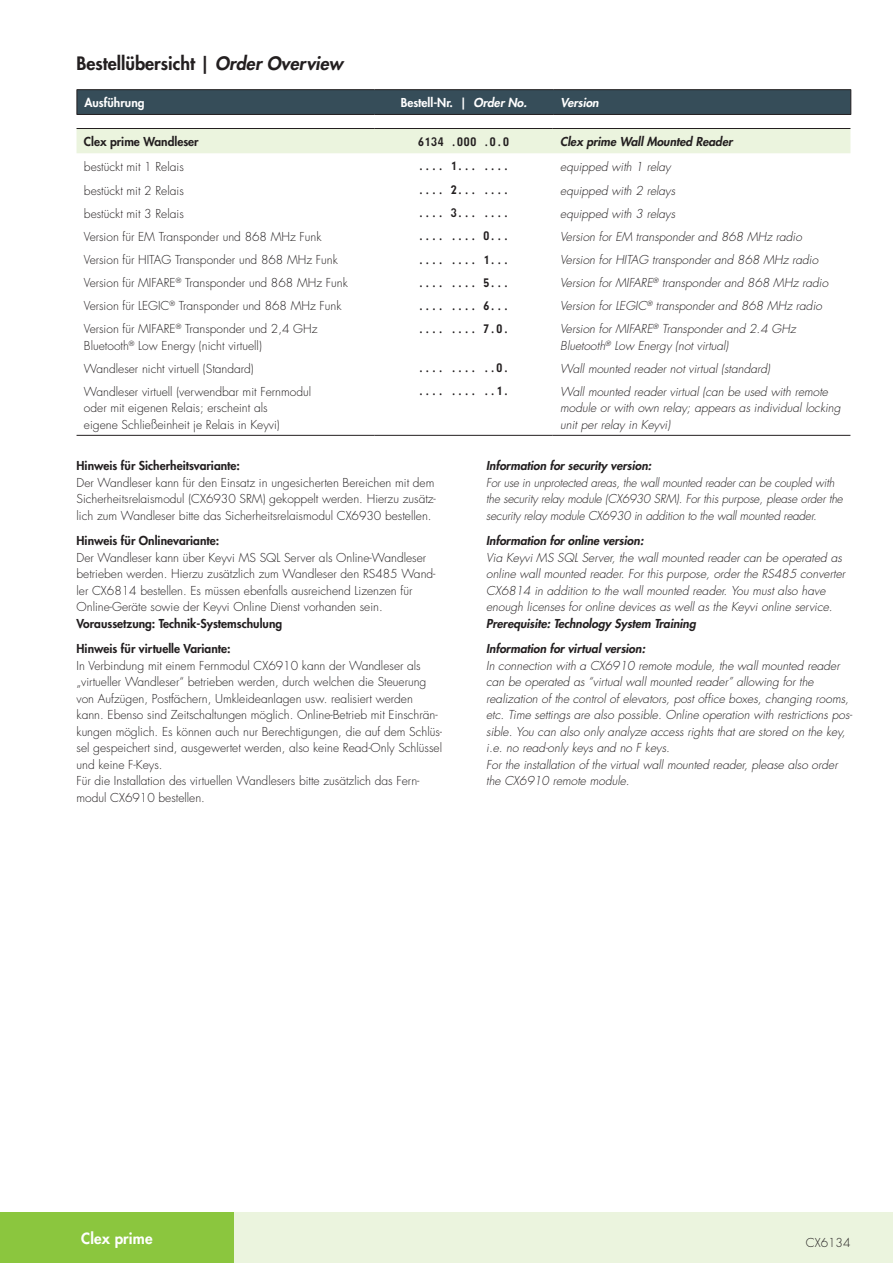
<style>
.page{position:relative;width:893px;height:1263px;background:#fff}
.page>*{position:absolute;margin:0;border:0;box-sizing:border-box;transform-origin:0 0}
.t1{font:800 18px "Futura Std";color:#231f20}
.t2{font:800 15px "Futura Std";letter-spacing:.01em;color:#fff}
.t3{font:300 12px/16.5px "Futura Std";color:#231f20}
.t4{font:italic 300 12px/16.5px "Futura Std";color:#231f20}
.t5{font:italic 300 12px/16.5px "Futura Std";color:#231f20;scale:.95 1}
.t6{font:italic 800 12px/25.5px "Futura Std";color:#231f20}
.t7{font:800 12px/25.5px "Futura Std";color:#231f20}
.t8{font:12px "Monofonto";color:#231f20;scale:1.1 1}
.t9{font:800 12px "Futura Std";color:#fff}
.t10{font:italic 800 12px "Futura Std";color:#fff}
.s1{font-style:italic}
</style>
<div class="page">
<div style="left:0;top:1212px;width:893px;height:51px;background:#ebf4de"></div>
<div style="left:0;top:1212px;width:234px;height:51px;background:#8bc63e"></div>
<hr style="left:77px;top:89px;width:298px;height:1px;background:#231f20">
<hr style="left:375px;top:89px;width:178px;height:1px;background:#231f20">
<hr style="left:553px;top:89px;width:298px;height:1px;background:#231f20">
<hr style="left:77px;top:114px;width:298px;height:1px;background:#231f20">
<hr style="left:375px;top:114px;width:178px;height:1px;background:#231f20">
<hr style="left:553px;top:114px;width:298px;height:1px;background:#231f20">
<div style="left:77px;top:90px;width:774px;height:24px;background:#364d59"></div>
<div style="left:77px;top:129px;width:773px;height:24px;background:#ebf4de"></div>
<hr style="left:77px;top:128px;width:297px;height:1px;background:#231f20">
<hr style="left:374px;top:128px;width:179px;height:1px;background:#231f20">
<hr style="left:553px;top:128px;width:297px;height:1px;background:#231f20">
<hr style="left:77px;top:435px;width:297px;height:1px;background:#231f20">
<hr style="left:374px;top:435px;width:179px;height:1px;background:#231f20">
<hr style="left:553px;top:435px;width:297px;height:1px;background:#231f20">
<h1 class="t1" style="left:77px;top:52px;width:268px">Bestellübersicht | <span class="s1">Order Overview</span></h1>
<p class="t9" style="left:84px;top:95px;width:62px">Ausführung</p>
<p class="t9" style="left:401px;top:95px;width:128px">Bestell-Nr. | <span class="s1">Order No.</span></p>
<p class="t10" style="left:561px;top:95px;width:40px">Version</p>
<p class="t7" style="left:84px;top:129px;width:116px">Clex prime Wandleser</p>
<p class="t8" style="left:418px;top:134px;width:85px">6134 .000 .0.0</p>
<p class="t6" style="left:560px;top:129px;width:174px">Clex prime Wall Mounted Reader</p>
<p class="t3" style="left:84px;top:158px;width:101px">bestückt mit 1 Relais</p>
<p class="t8" style="left:418px;top:159px;width:85px">.... 1... ....</p>
<p class="t4" style="left:560px;top:158px;width:112px">equipped with 1 relay</p>
<p class="t3" style="left:84px;top:182px;width:101px">bestückt mit 2 Relais</p>
<p class="t8" style="left:418px;top:183px;width:85px">.... 2... ....</p>
<p class="t4" style="left:560px;top:182px;width:116px">equipped with 2 relays</p>
<p class="t3" style="left:84px;top:205px;width:101px">bestückt mit 3 Relais</p>
<p class="t8" style="left:418px;top:206px;width:85px">.... 3... ....</p>
<p class="t4" style="left:560px;top:205px;width:116px">equipped with 3 relays</p>
<p class="t3" style="left:84px;top:228px;width:239px">Version für EM Transponder und 868 MHz Funk</p>
<p class="t8" style="left:418px;top:229px;width:85px">.... .... 0...</p>
<p class="t4" style="left:560px;top:228px;width:243px">Version for EM transponder and 868 MHz radio</p>
<p class="t3" style="left:84px;top:252px;width:255px">Version für HITAG Transponder und 868 MHz Funk</p>
<p class="t8" style="left:418px;top:252px;width:85px">.... .... 1...</p>
<p class="t4" style="left:560px;top:252px;width:260px">Version for HITAG transponder and 868 MHz radio</p>
<p class="t3" style="left:84px;top:275px;width:265px">Version für MIFARE<sup>®</sup> Transponder und 868 MHz Funk</p>
<p class="t8" style="left:418px;top:275px;width:85px">.... .... 5...</p>
<p class="t4" style="left:560px;top:275px;width:270px">Version for MIFARE<sup>®</sup> transponder and 868 MHz radio</p>
<p class="t3" style="left:84px;top:298px;width:259px">Version für LEGIC<sup>®</sup> Transponder und 868 MHz Funk</p>
<p class="t8" style="left:418px;top:298px;width:85px">.... .... 6...</p>
<p class="t4" style="left:560px;top:298px;width:263px">Version for LEGIC<sup>®</sup> transponder and 868 MHz radio</p>
<p class="t3" style="left:84px;top:321px;width:235px">Version für MIFARE<sup>®</sup> Transponder und 2,4 GHz<br>Bluetooth<sup>®</sup> Low Energy (nicht virtuell)</p>
<p class="t8" style="left:418px;top:321px;width:85px">.... .... 7.0.</p>
<p class="t4" style="left:560px;top:321px;width:237px">Version for MIFARE<sup>®</sup> Transponder and 2.4 GHz<br>Bluetooth<sup>®</sup> Low Energy (not virtual)</p>
<p class="t3" style="left:84px;top:360px;width:171px">Wandleser nicht virtuell (Standard)</p>
<p class="t8" style="left:418px;top:361px;width:85px">.... .... ..0.</p>
<p class="t4" style="left:560px;top:360px;width:211px">Wall mounted reader not virtual (standard)</p>
<p class="t3" style="left:84px;top:383px;width:229px">Wandleser virtuell (verwendbar mit Fernmodul oder mit eigenen Relais; erscheint als<br>eigene Schließeinheit je Relais in Keyvi)</p>
<p class="t8" style="left:418px;top:384px;width:85px">.... .... ..1.</p>
<p class="t4" style="left:560px;top:383px;width:282px">Wall mounted reader virtual (can be used with remote module or with own relay; appears as individual locking unit per relay in Keyvi)</p>
<p class="t7" style="left:77px;top:453px;width:165px">Hinweis für Sicherheitsvariante:</p>
<p class="t3" style="left:77px;top:474px;width:361px">Der Wandleser kann für den Einsatz in ungesicherten Bereichen mit dem<br>Sicherheitsrelaismodul (CX6930 SRM) gekoppelt werden. Hierzu zusätz&shy;lich zum Wandleser bitte das Sicherheitsrelaismodul CX6930 bestellen.</p>
<p class="t7" style="left:77px;top:528px;width:144px">Hinweis für Onlinevariante:</p>
<p class="t3" style="left:77px;top:549px;width:361px">Der Wandleser kann über Keyvi MS SQL Server als Online-Wandleser betrieben werden. Hierzu zusätzlich zum Wandleser den RS485 Wand&shy;ler CX6814 bestellen. Es müssen ebenfalls ausreichend Lizenzen für Online-Geräte sowie der Keyvi Online Dienst vorhanden sein.</p>
<p class="t7" style="left:77px;top:610px;width:207px">Voraussetzung: Technik-Systemschulung<br>Hinweis für virtuelle Variante:</p>
<p class="t3" style="left:77px;top:657px;width:367px">In Verbindung mit einem Fernmodul CX6910 kann der Wandleser als „virtueller Wandleser“ betrieben werden, durch welchen die Steuerung von Aufzügen, Postfächern, Umkleideanlagen usw. realisiert werden kann. Ebenso sind Zeitschaltungen möglich. Online-Betrieb mit Einschrän&shy;kungen möglich. Es können auch nur Berechtigungen, die auf dem Schlüs&shy;sel gespeichert sind, ausgewertet werden, also keine Read-Only Schlüssel und keine F-Keys.<br>Für die Installation des virtuellen Wandlesers bitte zusätzlich das Fern&shy;modul CX6910 bestellen.</p>
<p class="t6" style="left:486px;top:453px;width:167px">Information for security version:</p>
<p class="t5" style="left:486px;top:474px;width:377px">For use in unprotected areas, the wall mounted reader can be coupled with the security relay module (CX6930 SRM). For this purpose, please order the security relay module CX6930 in addition to the wall mounted reader.</p>
<p class="t6" style="left:486px;top:528px;width:159px">Information for online version:</p>
<p class="t4" style="left:486px;top:549px;width:360px">Via Keyvi MS SQL Server, the wall mounted reader can be operated as online wall mounted reader. For this purpose, order the RS485 converter CX6814 in addition to the wall mounted reader. You must also have enough licenses for online devices as well as the Keyvi online service.</p>
<p class="t6" style="left:486px;top:610px;width:211px">Prerequisite: Technology System Training<br>Information for virtual version:</p>
<p class="t4" style="left:486px;top:657px;width:368px">In connection with a CX6910 remote module, the wall mounted reader can be operated as “virtual wall mounted reader” allowing for the realization of the control of elevators, post office boxes, changing rooms, etc. Time settings are also possible. Online operation with restrictions pos&shy;sible. You can also only analyze access rights that are stored on the key, i.e. no read-only keys and no F keys.<br>For the installation of the virtual wall mounted reader, please also order the CX6910 remote module.</p>
<p class="t2" style="left:81px;top:1228px;width:73px">Clex prime</p>
<p class="t3" style="left:806px;top:1235px;width:46px">CX6134</p>
</div>
